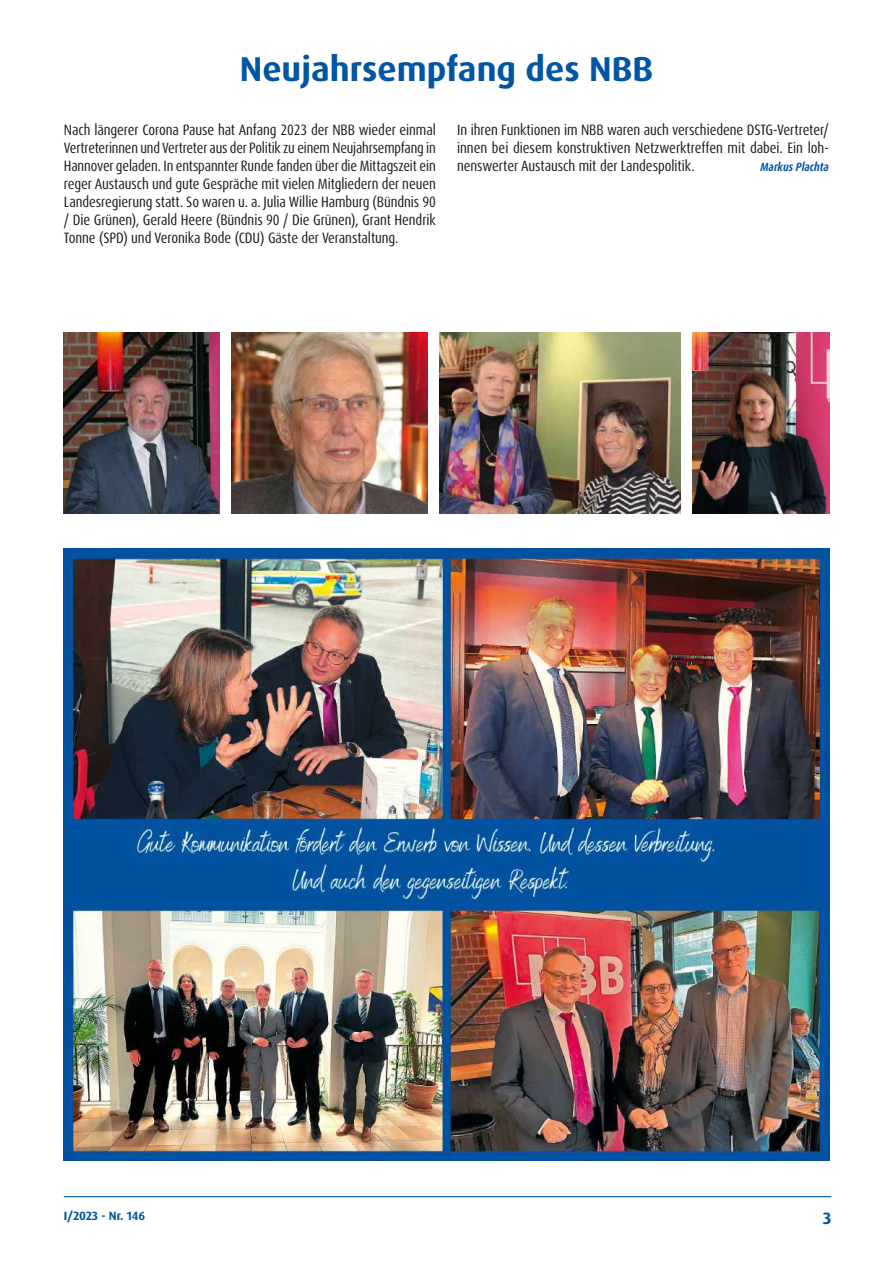
<style>
.page{position:relative;width:893px;height:1263px;background:#fff}
.page>*{position:absolute;margin:0;border:0;box-sizing:border-box;transform-origin:0 0}
.t1{font:700 34.5px "Dax Pro";color:#0055a4}
.t2{font:700 16.5px "Dax Pro";color:#0055a4}
.t3{font:condensed 15px/18px "Dax Pro";letter-spacing:-.005em;color:#1a1a18;text-align:justify}
.t4{font:700 12px "Dax Pro";color:#0055a4}
.t5{font:italic 700 condensed 12px "Dax Pro";letter-spacing:-.005em;color:#0055a4}
</style>
<div class="page">
<img style="left:64px;top:549px;width:765px;height:612px">
<img style="left:64px;top:333px;width:156px;height:180px">
<img style="left:439px;top:333px;width:241px;height:180px">
<img style="left:692px;top:333px;width:137px;height:180px">
<img style="left:231px;top:333px;width:196px;height:180px">
<hr style="left:64px;top:1196px;width:767px;height:1px;background:#0055a4">
<h1 class="t1" style="left:240px;top:46px;width:415px">Neujahrsempfang des NBB</h1>
<p class="t3" style="left:64px;top:120px;width:373px">Nach längerer Corona Pause hat Anfang 2023 der NBB wieder einmal Vertreterinnen und Vertreter aus der Politik zu einem Neujahrsempfang in Hannover geladen. In entspannter Runde fanden über die Mittagszeit ein reger Austausch und gute Gespräche mit vielen Mitgliedern der neuen Landesregierung statt. So waren u. a. Julia Willie Hamburg (Bündnis 90 / Die Grünen), Gerald Heere (Bündnis 90 / Die Grünen), Grant Hendrik Tonne (SPD) und Veronika Bode (CDU) Gäste der Veranstaltung.</p>
<p class="t3" style="left:457px;top:120px;width:373px">In ihren Funktionen im NBB waren auch verschiedene DSTG-Vertreter/ innen bei diesem konstruktiven Netzwerktreffen mit dabei. Ein loh&shy;nenswerter Austausch mit der Landespolitik.</p>
<p class="t5" style="left:760px;top:159px;width:70px">Markus Plachta</p>
<p class="t4" style="left:64px;top:1208px;width:83px">I/2023 - Nr. 146</p>
<p class="t2" style="left:823px;top:1207px;width:10px">3</p>
</div>
